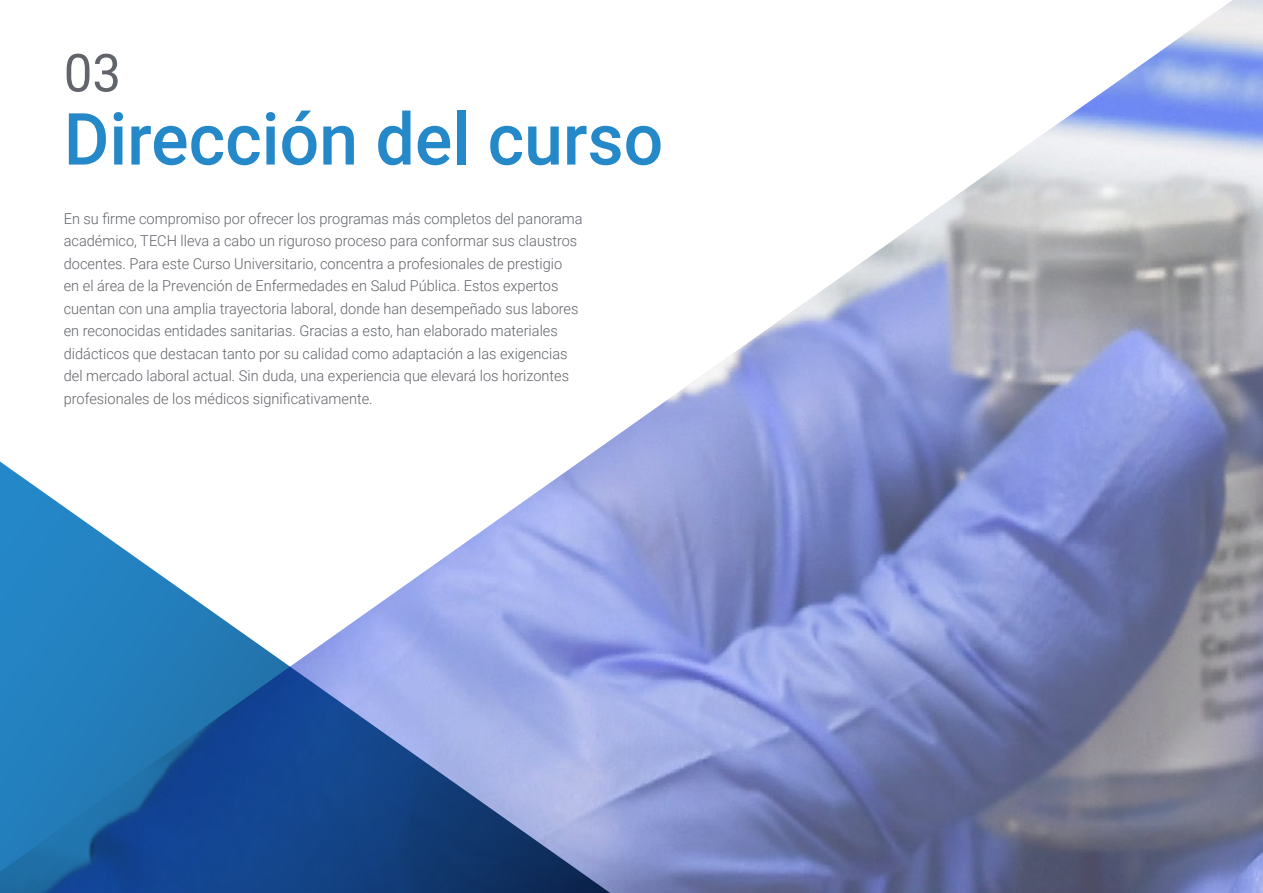
<style>
.page{position:relative;width:1263px;height:893px;background:#fff}
.page>*{position:absolute;margin:0;border:0;box-sizing:border-box;transform-origin:0 0}
.t1{font:500 72px "Roboto";color:#2488c9}
.t2{font:52.5px "Roboto";color:#61646a}
.t3{font:300 15px/22.5px "Roboto";color:#61646a}
</style>
<div class="page">
<img style="left:602px;top:0;width:661px;height:893px">
<svg style="left:0;top:446px;width:640px;height:447px"></svg>
<h2 class="t2" style="left:64px;top:36px;width:59px">03</h2>
<h1 class="t1" style="left:64px;top:89px;width:601px">Dirección del curso</h1>
<p class="t3" style="left:64px;top:207px;width:520px">En su firme compromiso por ofrecer los programas más completos del panorama académico, TECH lleva a cabo un riguroso proceso para conformar sus claustros docentes. Para este Curso Universitario, concentra a profesionales de prestigio<br>en el área de la Prevención de Enfermedades en Salud Pública. Estos expertos cuentan con una amplia trayectoria laboral, donde han desempeñado sus labores en reconocidas entidades sanitarias. Gracias a esto, han elaborado materiales didácticos que destacan tanto por su calidad como adaptación a las exigencias del mercado laboral actual. Sin duda, una experiencia que elevará los horizontes profesionales de los médicos significativamente.</p>
</div>
